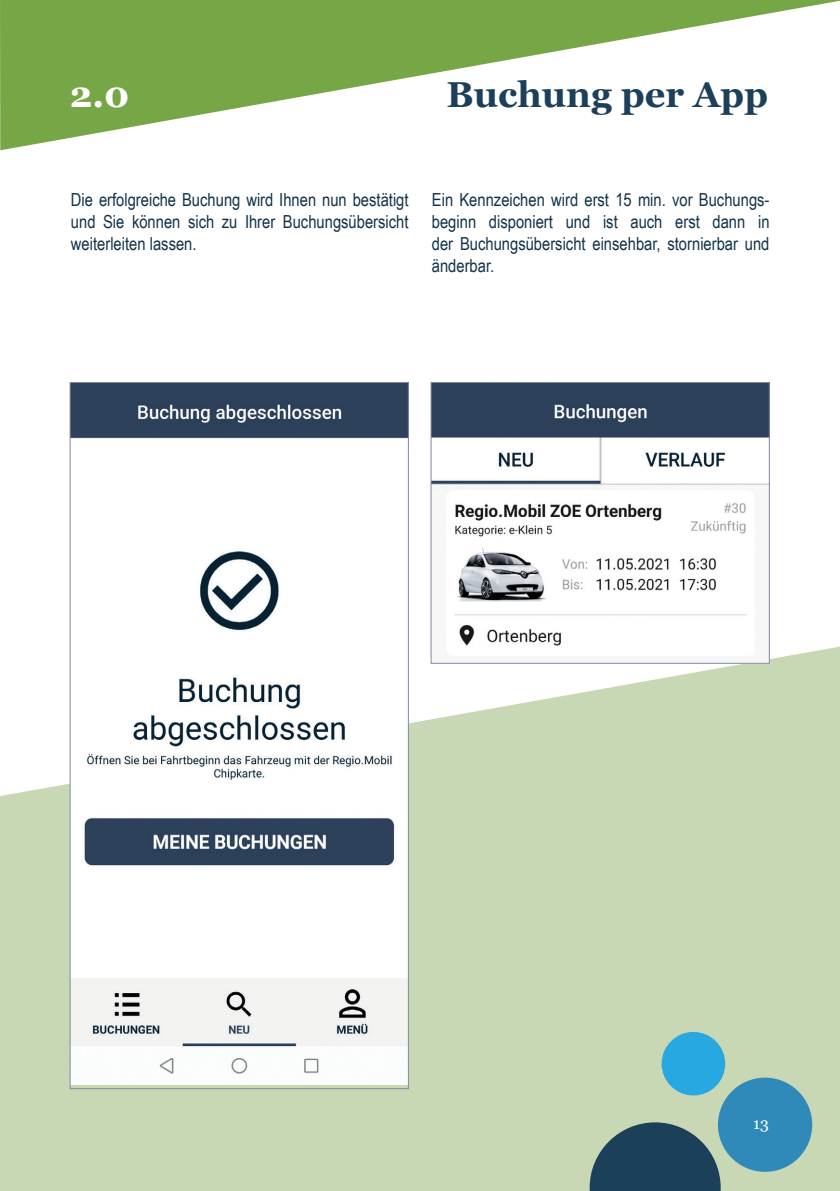
<style>
.page{position:relative;width:840px;height:1191px;background:#fff}
.page>*{position:absolute;margin:0;border:0;box-sizing:border-box;transform-origin:0 0}
.t1{font:700 36px "Georgia";color:#1c405a}
.t2{font:700 36px "Georgia";color:#fff}
.t3{font:18px/22px "Arial Narrow";color:#123249;text-align:justify}
.t4{font:16px "Georgia";color:#fff}
</style>
<div class="page">
<svg style="left:0;top:646px;width:839px;height:158px;fill:#c9d8b4"></svg>
<div style="left:0;top:804px;width:839px;height:387px;background:#c9d8b4"></div>
<svg style="left:0;top:0;width:839px;height:150px"></svg>
<img style="left:72px;top:384px;width:334px;height:700px">
<div style="left:717px;top:1077px;width:94px;height:94px;background:#2f8ab9;border-radius:50%"></div>
<div style="left:661px;top:1032px;width:63px;height:63px;background:#27a8e0;border-radius:50%"></div>
<svg style="left:589px;top:1122px;width:131px;height:69px"></svg>
<img style="left:432px;top:384px;width:335px;height:277px">
<div style="left:430px;top:382px;width:339px;height:281px;border:1px solid #82899f"></div>
<h1 class="t2" style="left:70px;top:67px;width:61px">2.0</h1>
<h1 class="t1" style="left:446px;top:67px;width:323px">Buchung per App</h1>
<p class="t3" style="left:71px;top:188px;width:339px">Die erfolgreiche Buchung wird Ihnen nun bestätigt und Sie können sich zu Ihrer Buchungsübersicht weiterleiten lassen.</p>
<p class="t3" style="left:431px;top:188px;width:339px">Ein Kennzeichen wird erst 15 min. vor Buchungs&shy;beginn disponiert und ist auch erst dann in der Buchungsübersicht einsehbar, stornierbar und änderbar.</p>
<p class="t4" style="left:752px;top:1111px;width:17px">13</p>
</div>
